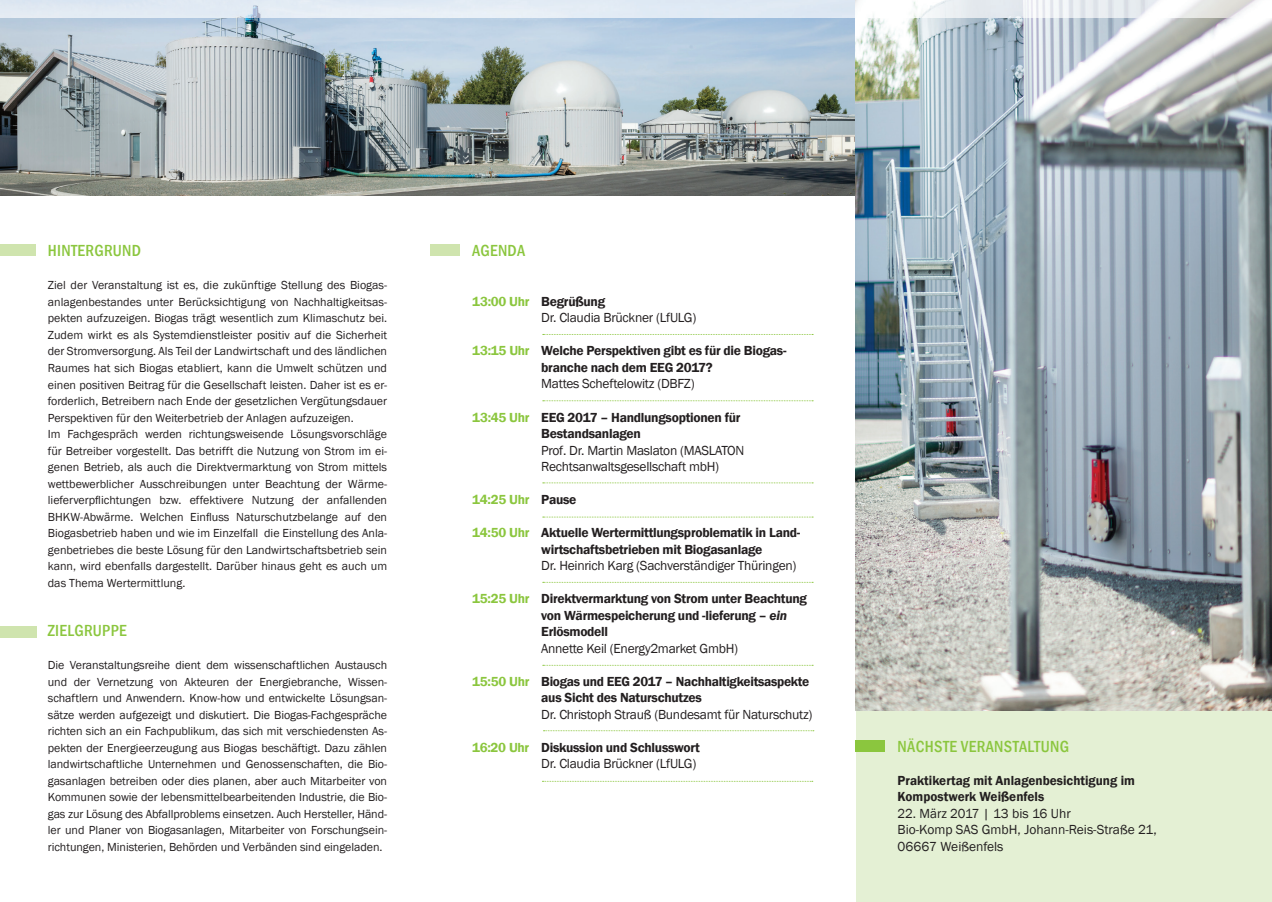
<style>
.page{position:relative;width:1272px;height:902px;background:#fff}
.page>*{position:absolute;margin:0;border:0;box-sizing:border-box;transform-origin:0 0}
.t1{font:500 condensed 16.5px "Franklin Gothic";letter-spacing:.02em;color:#8bc63e}
.t2{font:600 13.5px/16.5px "Franklin Gothic";letter-spacing:-.02em;color:#231f20}
.t3{font:13.5px/16.5px "Franklin Gothic";letter-spacing:-.02em;color:#231f20}
.t4{font:13.5px/16.5px "Franklin Gothic";color:#231f20}
.t5{font:600 13.5px/16.5px "Franklin Gothic";color:#231f20}
.t6{font:600 13.5px "Franklin Gothic";letter-spacing:-.02em;color:#8bc63e}
.t7{font:12px/16.5px "Franklin Gothic";color:#231f20}
.s1{font-weight:600;color:#8bc63e}
.s2{font-weight:600}
.s3{color:#8bc63e}
.s4{color:#231f20}
.s5{font-style:italic}
</style>
<div class="page">
<div style="left:856px;top:710px;width:415px;height:191px;background:#e4f0d4"></div>
<img style="left:0;top:0;width:855px;height:196px">
<div style="left:0;top:626px;width:36px;height:11px;background:#cfe4ae"></div>
<div style="left:0;top:244px;width:35px;height:11px;background:#cfe4ae"></div>
<div style="left:429px;top:244px;width:30px;height:11px;background:#cfe4ae"></div>
<svg style="left:543px;top:334px;width:270px;height:1px"></svg>
<svg style="left:543px;top:400px;width:270px;height:1px"></svg>
<img style="left:855px;top:0;width:416px;height:710px">
<svg style="left:543px;top:482px;width:270px;height:1px"></svg>
<svg style="left:543px;top:516px;width:270px;height:1px"></svg>
<svg style="left:543px;top:582px;width:270px;height:1px"></svg>
<svg style="left:543px;top:665px;width:270px;height:1px"></svg>
<div style="left:855px;top:740px;width:29px;height:12px;background:#8bc63e"></div>
<svg style="left:543px;top:730px;width:270px;height:1px"></svg>
<svg style="left:542px;top:780px;width:269px;height:1px"></svg>
<h1 class="t1" style="left:48px;top:240px;width:95px">HINTERGRUND</h1>
<p class="t7" style="left:48px;top:277px;width:341px">Ziel der Veranstaltung ist es, die zukünftige Stellung des Biogas&shy;anlagenbestandes unter Berücksichtigung von Nachhaltigkeitsas&shy;pekten aufzuzeigen. Biogas trägt wesentlich zum Klimaschutz bei.<br>Zudem wirkt es als Systemdienstleister positiv auf die Sicherheit der Stromversorgung. Als Teil der Landwirtschaft und des ländlichen Raumes hat sich Biogas etabliert, kann die Umwelt schützen und einen positiven Beitrag für die Gesellschaft leisten. Daher ist es er&shy;forderlich, Betreibern nach Ende der gesetzlichen Vergütungsdauer Perspektiven für den Weiterbetrieb der Anlagen aufzuzeigen.<br>Im Fachgespräch werden richtungsweisende Lösungsvorschläge für Betreiber vorgestellt. Das betrifft die Nutzung von Strom im ei&shy;genen Betrieb, als auch die Direktvermarktung von Strom mittels wettbewerblicher Ausschreibungen unter Beachtung der Wärme&shy;lieferverpflichtungen bzw. effektivere Nutzung der anfallenden BHKW-Abwärme. Welchen Einfluss Naturschutzbelange auf den Biogasbetrieb haben und wie im Einzelfall die Einstellung des Anla&shy;genbetriebes die beste Lösung für den Landwirtschaftsbetrieb sein kann, wird ebenfalls dargestellt. Darüber hinaus geht es auch um das Thema Wertermittlung.</p>
<h1 class="t1" style="left:48px;top:619px;width:80px">ZIELGRUPPE</h1>
<p class="t7" style="left:48px;top:657px;width:341px;text-align:justify">Die Veranstaltungsreihe dient dem wissenschaftlichen Austausch und der Vernetzung von Akteuren der Energiebranche, Wissen&shy;schaftlern und Anwendern. Know-how und entwickelte Lösungsan&shy;sätze werden aufgezeigt und diskutiert. Die Biogas-Fachgespräche richten sich an ein Fachpublikum, das sich mit verschiedensten As&shy;pekten der Energieerzeugung aus Biogas beschäftigt. Dazu zählen landwirtschaftliche Unternehmen und Genossenschaften, die Bio&shy;gasanlagen betreiben oder dies planen, aber auch Mitarbeiter von Kommunen sowie der lebensmittelbearbeitenden Industrie, die Bio&shy;gas zur Lösung des Abfallproblems einsetzen. Auch Hersteller, Händ&shy;ler und Planer von Biogasanlagen, Mitarbeiter von Forschungsein&shy;richtungen, Ministerien, Behörden und Verbänden sind eingeladen.</p>
<h1 class="t1" style="left:472px;top:240px;width:54px">AGENDA</h1>
<p class="t3" style="left:541px;top:293px;width:157px;text-indent:-69px"><span class="s1">13:00 Uhr</span> <span class="s2">Begrüßung<br></span>Dr. Claudia Brückner (LfULG)</p>
<p class="t2" style="left:472px;top:343px;width:316px;text-align:center"><span class="s3">13:15 Uhr</span> Welche Perspektiven gibt es für die Biogas&shy;branche nach dem EEG 2017?</p>
<p class="t3" style="left:541px;top:376px;width:155px">Mattes Scheftelowitz (DBFZ)</p>
<p class="t2" style="left:541px;top:409px;width:201px;text-indent:-69px"><span class="s3">13:45 Uhr</span> EEG 2017 – Handlungsoptionen für<br>Bestandsanlagen</p>
<p class="t3" style="left:541px;top:442px;width:205px">Prof. Dr. Martin Maslaton (MASLATON<br>Rechtsanwaltsgesellschaft mbH)</p>
<p class="t6" style="left:472px;top:491px;width:106px">14:25 Uhr <span class="s4">Pause</span></p>
<p class="t2" style="left:541px;top:524px;width:260px;text-indent:-69px"><span class="s3">14:50 Uhr</span> Aktuelle Wertermittlungsproblematik in Land&shy;wirtschaftsbetrieben mit Biogasanlage</p>
<p class="t3" style="left:541px;top:557px;width:257px">Dr. Heinrich Karg (Sachverständiger Thüringen)</p>
<p class="t2" style="left:541px;top:590px;width:267px;text-indent:-69px"><span class="s3">15:25 Uhr</span> Direktvermarktung von Strom unter Beachtung von Wärmespeicherung und -lieferung – <span class="s5">ein<br></span>Erlösmodell</p>
<p class="t3" style="left:541px;top:640px;width:198px">Annette Keil (Energy2market GmbH)</p>
<p class="t2" style="left:541px;top:673px;width:269px;text-indent:-69px"><span class="s3">15:50 Uhr</span> Biogas und EEG 2017 – Nachhaltigkeitsaspekte aus Sicht des Naturschutzes</p>
<p class="t3" style="left:541px;top:706px;width:273px">Dr. Christoph Strauß (Bundesamt für Naturschutz)</p>
<p class="t3" style="left:472px;top:739px;width:229px;text-align:right"><span class="s1">16:20 Uhr</span> <span class="s2">Diskussion und Schlusswort<br></span>Dr. Claudia Brückner (LfULG)</p>
<h1 class="t1" style="left:897px;top:735px;width:173px">NÄCHSTE VERANSTALTUNG</h1>
<p class="t5" style="left:897px;top:772px;width:239px">Praktikertag mit Anlagenbesichtigung im<br>Kompostwerk Weißenfels</p>
<p class="t4" style="left:897px;top:805px;width:261px">22. März 2017 | 13 bis 16 Uhr<br>Bio-Komp SAS GmbH, Johann-Reis-Straße 21,<br>06667 Weißenfels</p>
</div>
